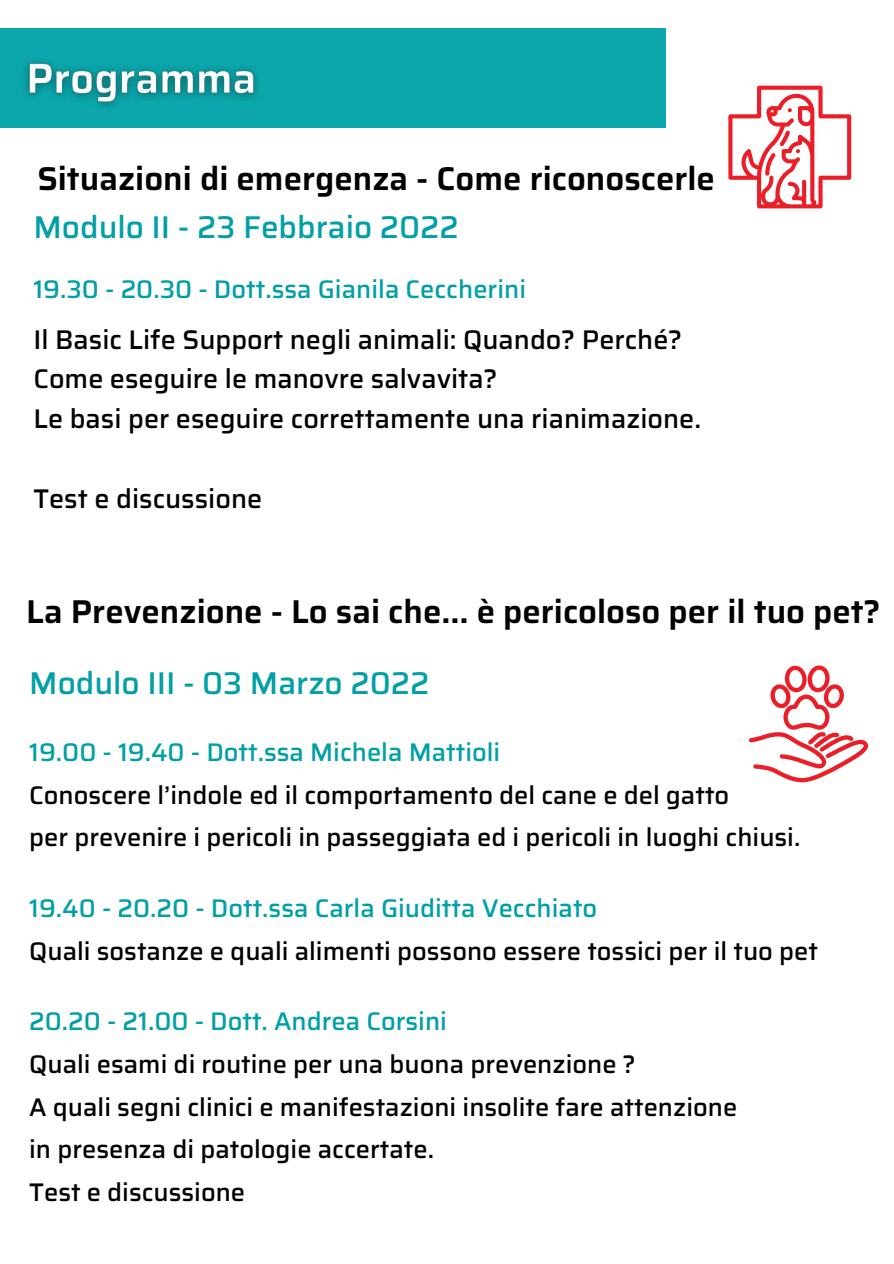
<style>
.page{position:relative;width:894px;height:1264px;background:#fff}
.page>*{position:absolute;margin:0;border:0;box-sizing:border-box;transform-origin:0 0}
.t1{font:600 33px "Saira";color:#000}
.t2{font:500 31.5px "Saira";color:#019fa6}
.t3{font:500 27px/39.5px "Saira";color:#000}
.t4{font:500 25.5px/42.8px "Saira";color:#000}
.t5{font:500 25.5px "Saira";color:#019fa6}
</style>
<div class="page">
<div style="left:0;top:28px;width:665px;height:99px;background:#0ba7ac"></div>
<img style="left:25px;top:61px;width:233px;height:47px">
<svg style="left:728px;top:86px;width:123px;height:122px"></svg>
<svg style="left:749px;top:665px;width:118px;height:117px"></svg>
<p class="t1" style="left:37px;top:152px;width:679px">Situazioni di emergenza - Come riconoscerle</p>
<p class="t2" style="left:33px;top:202px;width:427px">Modulo II - 23 Febbraio 2022</p>
<p class="t5" style="left:33px;top:269px;width:494px">19.30 - 20.30 - Dott.ssa Gianila Ceccherini</p>
<p class="t3" style="left:33px;top:319px;width:668px">Il Basic Life Support negli animali: Quando? Perché?<br>Come eseguire le manovre salvavita?<br>Le basi per eseguire correttamente una rianimazione.</p>
<p class="t3" style="left:33px;top:478px;width:230px">Test e discussione</p>
<p class="t1" style="left:26px;top:586px;width:855px">La Prevenzione - Lo sai che… è pericoloso per il tuo pet?</p>
<p class="t2" style="left:29px;top:658px;width:401px">Modulo III - 03 Marzo 2022</p>
<p class="t5" style="left:29px;top:731px;width:472px">19.00 - 19.40 - Dott.ssa Michela Mattioli</p>
<p class="t4" style="left:29px;top:773px;width:772px">Conoscere l’indole ed il comportamento del cane e del gatto<br>per prevenire i pericoli in passeggiata ed i pericoli in luoghi chiusi.</p>
<p class="t5" style="left:29px;top:888px;width:569px">19.40 - 20.20 - Dott.ssa Carla Giuditta Vecchiato</p>
<p class="t4" style="left:29px;top:929px;width:790px">Quali sostanze e quali alimenti possono essere tossici per il tuo pet</p>
<p class="t5" style="left:29px;top:1001px;width:419px">20.20 - 21.00 - Dott. Andrea Corsini</p>
<p class="t4" style="left:29px;top:1042px;width:709px">Quali esami di routine per una buona prevenzione ?<br>A quali segni clinici e manifestazioni insolite fare attenzione in presenza di patologie accertate.<br>Test e discussione</p>
</div>
